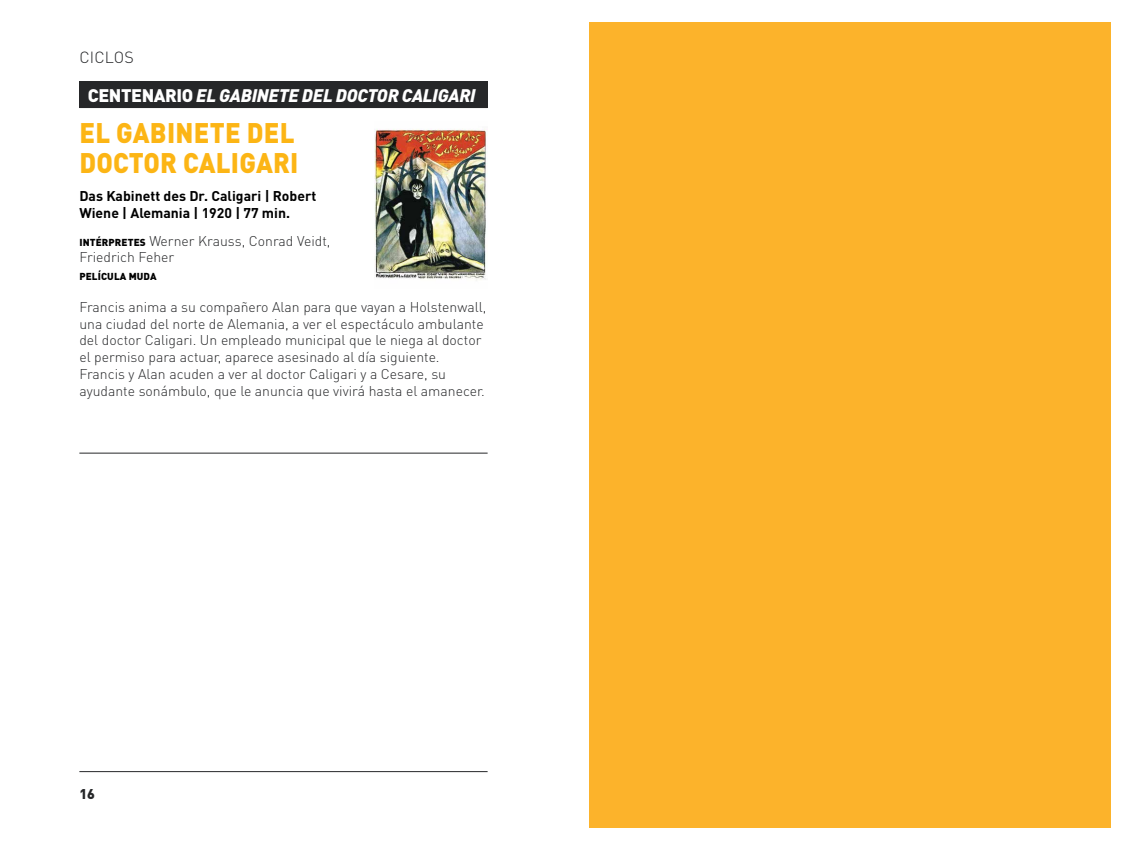
<style>
.page{position:relative;width:1134px;height:851px;background:#fff}
.page>*{position:absolute;margin:0;border:0;box-sizing:border-box;transform-origin:0 0}
.t1{font:900 28px/30px "DIN Pro";letter-spacing:.01em;color:#fcb515;scale:.92 1}
.t2{font:italic 900 18px "DIN Pro";letter-spacing:-.015em;color:#fff}
.t3{font:300 16px "DIN Pro";letter-spacing:.01em;color:#262729}
.t4{font:300 14px/16.8px "DIN Pro";color:#262729}
.t5{font:700 14px/16.8px "DIN Pro";color:#000}
.t6{font:900 14px "DIN Pro";color:#262729}
.t7{font:900 10px "DIN Pro";letter-spacing:.01em;color:#000}
.s1{font-style:normal}
.s2{font-weight:900;font-size:10px;color:#000}
</style>
<div class="page">
<hr style="left:79px;top:452px;width:409px;height:1px;background:#262729">
<hr style="left:79px;top:771px;width:409px;height:1px;background:#262729">
<img style="left:374px;top:129px;width:114px;height:152px">
<div style="left:79px;top:81px;width:409px;height:27px;background:#262729"></div>
<div style="left:590px;top:23px;width:521px;height:805px;background:#fcb32b"></div>
<p class="t3" style="left:79px;top:47px;width:56px">ciclos</p>
<p class="t2" style="left:88px;top:80px;width:389px"><span class="s1">CENTENARIO</span> EL GABINETE DEL DOCTOR CALIGARI</p>
<h1 class="t1" style="left:79px;top:116px;width:239px">EL GABINETE DEL<br>DOCTOR CALIGARI</h1>
<p class="t5" style="left:79px;top:187px;width:239px">Das Kabinett des Dr. Caligari | Robert<br>Wiene | Alemania | 1920 | 77 min.</p>
<p class="t4" style="left:79px;top:231px;width:253px"><span class="s2">INTÉRPRETES</span> Werner Krauss, Conrad Veidt,<br>Friedrich Feher</p>
<p class="t7" style="left:79px;top:270px;width:79px">PELÍCULA MUDA</p>
<p class="t4" style="left:79px;top:297px;width:408px">Francis anima a su compañero Alan para que vayan a Holstenwall, una ciudad del norte de Alemania, a ver el espectáculo ambulante del doctor Caligari. Un empleado municipal que le niega al doctor el permiso para actuar, aparece asesinado al día siguiente.<br>Francis y Alan acuden a ver al doctor Caligari y a Cesare, su ayudante sonámbulo, que le anuncia que vivirá hasta el amanecer.</p>
<p class="t6" style="left:79px;top:783px;width:17px">16</p>
</div>
